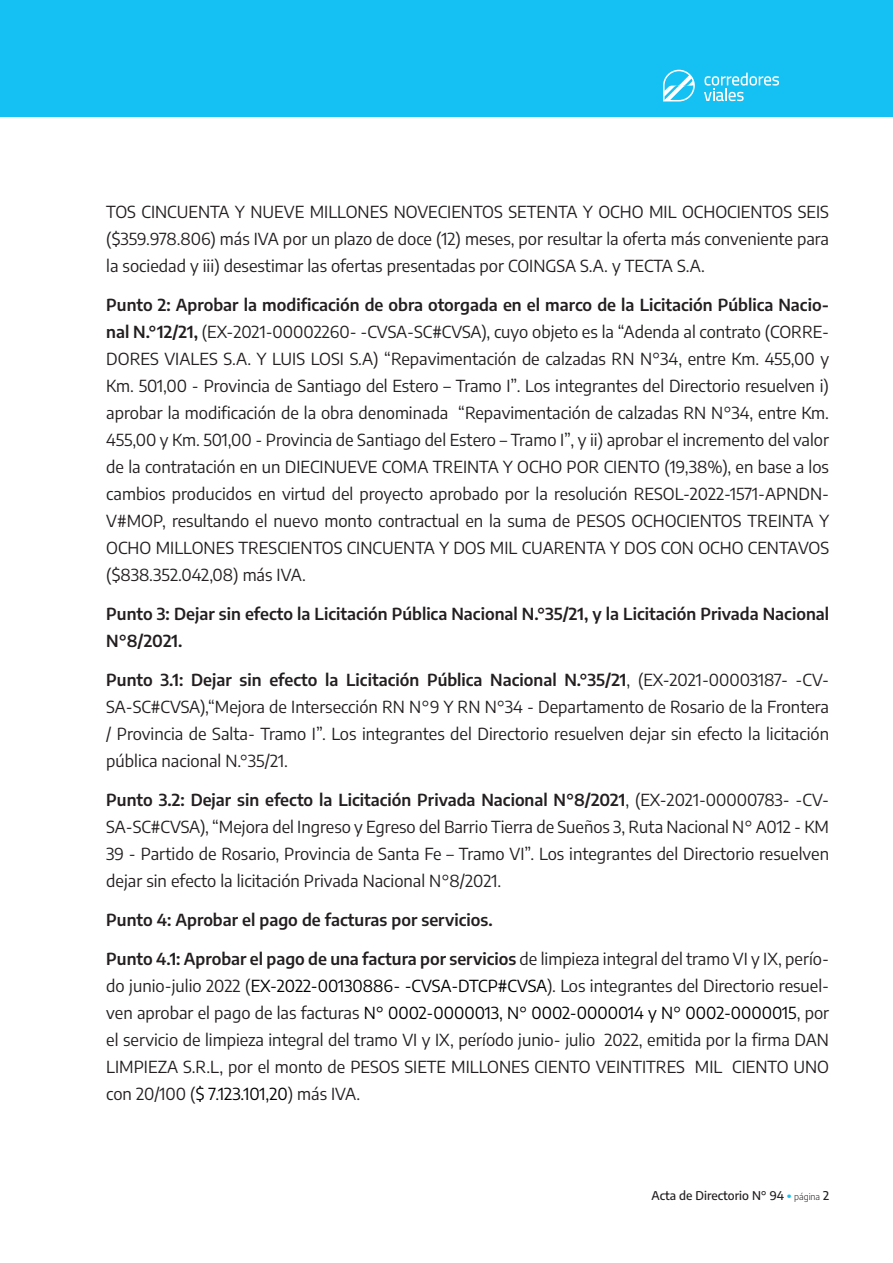
<style>
.page{position:relative;width:893px;height:1263px;background:#fff}
.page>*{position:absolute;margin:0;border:0;box-sizing:border-box;transform-origin:0 0}
.t1{font:16.5px/27px "Encode Sans";color:#231f20;text-align:justify}
.t2{font:600 16.5px/27px "Encode Sans";color:#231f20}
.t3{font:500 12px "Encode Sans";color:#231f20}
.s1{font-weight:600}
.s2{color:#000}
.s3{font-weight:900;font-size:13.5px;color:#15c0f2}
.s4{font-weight:300;font-size:9px}
</style>
<div class="page">
<div style="left:0;top:0;width:893px;height:117px;background:#15c0f2"></div>
<svg style="left:704px;top:73px;width:75px;height:28px"></svg>
<svg style="left:663px;top:70px;width:32px;height:31px"></svg>
<p class="t1" style="left:106px;top:197px;width:724px">TOS CINCUENTA Y NUEVE MILLONES NOVECIENTOS SETENTA Y OCHO MIL OCHOCIENTOS SEIS ($359.978.806) más IVA por un plazo de doce (12) meses, por resultar la oferta más conveniente para la sociedad y iii) desestimar las ofertas presentadas por COINGSA S.A. y TECTA S.A.</p>
<p class="t1" style="left:106px;top:290px;width:724px"><span class="s1">Punto 2: Aprobar la modificación de obra otorgada en el marco de la Licitación Pública Nacio&shy;nal N.°12/21,</span> (EX-2021-00002260- -CVSA-SC#CVSA), cuyo objeto es la “Adenda al contrato (CORRE-DORES VIALES S.A. Y LUIS LOSI S.A) “Repavimentación de calzadas RN N°34, entre Km. 455,00 y Km. 501,00 - Provincia de Santiago del Estero – Tramo I”. Los integrantes del Directorio resuelven i) aprobar la modificación de la obra denominada “Repavimentación de calzadas RN N°34, entre Km.<br>455,00 y Km. 501,00 - Provincia de Santiago del Estero – Tramo I”, y ii) aprobar el incremento del valor de la contratación en un DIECINUEVE COMA TREINTA Y OCHO POR CIENTO (19,38%), en base a los cambios producidos en virtud del proyecto aprobado por la resolución RESOL-2022-1571-APNDN-V#MOP, resultando el nuevo monto contractual en la suma de PESOS OCHOCIENTOS TREINTA Y OCHO MILLONES TRESCIENTOS CINCUENTA Y DOS MIL CUARENTA Y DOS CON OCHO CENTAVOS ($838.352.042,08) más IVA.</p>
<p class="t2" style="left:106px;top:599px;width:724px">Punto 3: Dejar sin efecto la Licitación Pública Nacional N.°35/21, y la Licitación Privada Nacional<br>N°8/2021.</p>
<p class="t1" style="left:106px;top:665px;width:724px"><span class="s1">Punto 3.1: Dejar sin efecto la Licitación Pública Nacional N.°35/21</span>, (EX-2021-00003187- -CV-SA-SC#CVSA),“Mejora de Intersección RN N°9 Y RN N°34 - Departamento de Rosario de la Frontera / Provincia de Salta- Tramo I”. Los integrantes del Directorio resuelven dejar sin efecto la licitación pública nacional N.°35/21.</p>
<p class="t1" style="left:106px;top:785px;width:724px"><span class="s1">Punto 3.2: Dejar sin efecto la Licitación Privada Nacional N°8/2021</span>, (EX-2021-00000783- -CV-SA-SC#CVSA), “Mejora del Ingreso y Egreso del Barrio Tierra de Sueños 3, Ruta Nacional N° A012 - KM 39 - Partido de Rosario, Provincia de Santa Fe – Tramo VI”. Los integrantes del Directorio resuelven dejar sin efecto la licitación Privada Nacional N°8/2021.</p>
<p class="t2" style="left:106px;top:905px;width:388px">Punto 4: Aprobar el pago de facturas por servicios.</p>
<p class="t1" style="left:106px;top:944px;width:724px"><span class="s1">Punto 4.1: Aprobar el pago de una factura por servicios</span> de limpieza integral del tramo VI y IX, perío&shy;do junio-julio 2022 (<span class="s2">EX-2022-00130886- -CVSA-DTCP#CVSA</span>). Los integrantes del Directorio resuel&shy;ven aprobar el pago de las facturas <span class="s2">N° 0002-0000013, N° 0002-0000014 y N° 0002-0000015</span>, por el servicio de limpieza integral del tramo VI y IX, período junio- julio 2022, emitida por la firma DAN LIMPIEZA S.R.L, por el monto de PESOS SIETE MILLONES CIENTO VEINTITRES MIL CIENTO UNO con 20/100 (<span class="s2">$ 7.123.101,20</span>) más IVA.</p>
<p class="t3" style="left:651px;top:1187px;width:179px">Acta de Directorio N° 94 <span class="s3">·</span> <span class="s4">página</span> 2</p>
</div>
